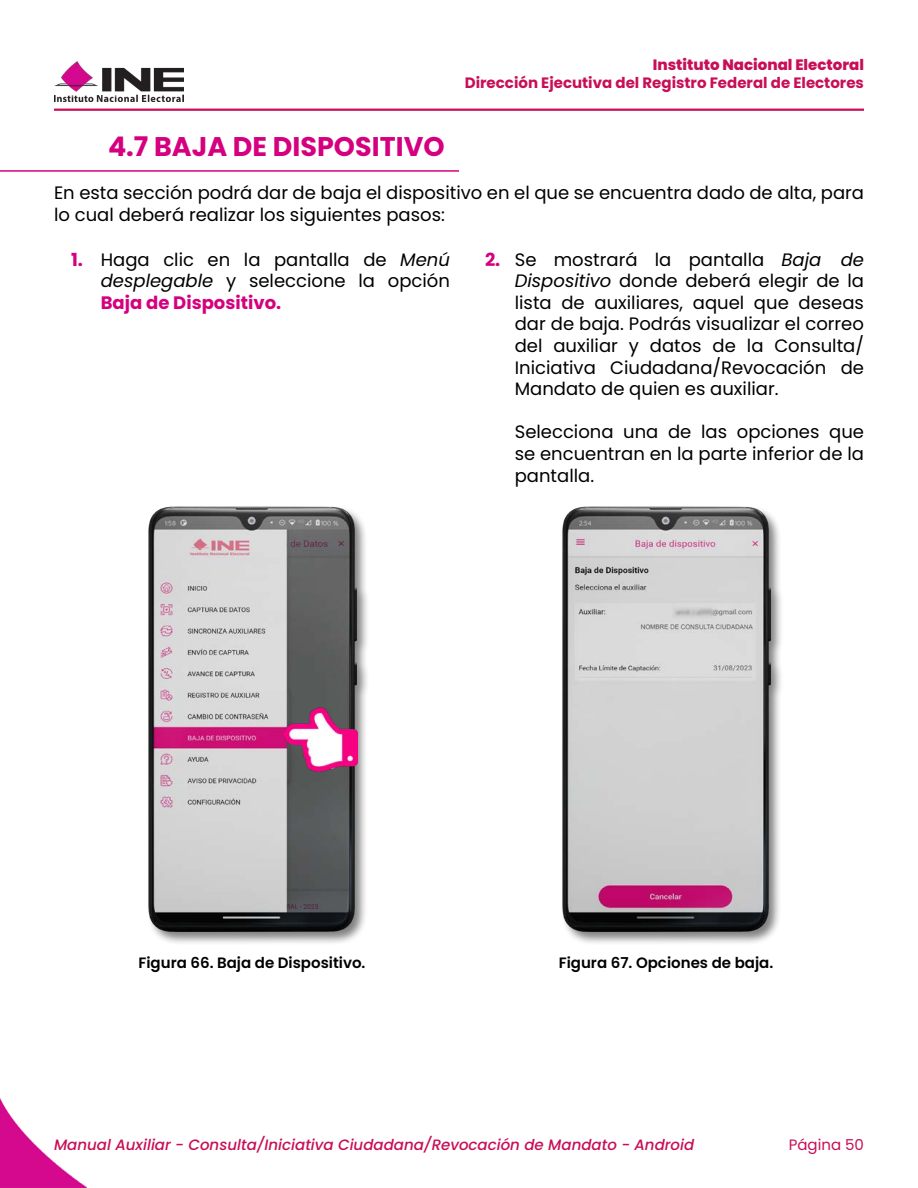
<style>
.page{position:relative;width:918px;height:1188px;background:#fff}
.page>*{position:absolute;margin:0;border:0;box-sizing:border-box;transform-origin:0 0}
.t1{font:700 27px "Poppins";color:#d5007f}
.t2{font:18px/21.6px "Poppins";color:#000;text-align:justify}
.t3{font:italic 500 15px "Poppins";color:#c80e56}
.t4{font:600 15px "Poppins";color:#000}
.t5{font:700 15px "Poppins";color:#c80e56}
.t6{font:800 15px "Poppins";color:#c80e56}
.t7{font:15px "Poppins";color:#c80e56}
.s1{font-weight:700;color:#d5007f}
.s2{font-style:italic}
</style>
<div class="page">
<img style="left:54px;top:62px;width:129px;height:40px">
<hr style="left:54px;top:109px;width:810px;height:2px;background:#c80e56">
<img style="left:0;top:1097px;width:87px;height:91px">
<hr style="left:0;top:170px;width:459px;height:2px;background:#d5007f">
<div style="left:146px;top:505px;width:224px;height:441px;background:#000;opacity:.5"></div>
<img style="left:148px;top:507px;width:208px;height:425px">
<div style="left:560px;top:505px;width:224px;height:441px;background:#000;opacity:.5"></div>
<img style="left:562px;top:507px;width:208px;height:425px">
<img style="left:284px;top:703px;width:74px;height:73px">
<p class="t6" style="left:653px;top:56px;width:213px">Instituto Nacional Electoral</p>
<p class="t5" style="left:465px;top:74px;width:401px">Dirección Ejecutiva del Registro Federal de Electores</p>
<h1 class="t1" style="left:108px;top:131px;width:338px">4.7 BAJA DE DISPOSITIVO</h1>
<p class="t2" style="left:54px;top:182px;width:812px">En esta sección podrá dar de baja el dispositivo en el que se encuentra dado de alta, para lo cual deberá realizar los siguientes pasos:</p>
<p class="t2" style="left:101px;top:249px;width:351px;text-indent:-30px"><span class="s1">1.</span> Haga clic en la pantalla de <span class="s2">Menú desplegable</span> y seleccione la opción <span class="s1">Baja de Dispositivo.</span></p>
<p class="t2" style="left:515px;top:249px;width:351px;text-indent:-30px"><span class="s1">2.</span> Se mostrará la pantalla <span class="s2">Baja de Dispositivo</span> donde deberá elegir de la lista de auxiliares, aquel que deseas dar de baja. Podrás visualizar el correo del auxiliar y datos de la Consulta/ Iniciativa Ciudadana/Revocación de Mandato de quien es auxiliar.</p>
<p class="t2" style="left:515px;top:421px;width:351px">Selecciona una de las opciones que se encuentran en la parte inferior de la pantalla.</p>
<p class="t4" style="left:138px;top:954px;width:229px">Figura 66. Baja de Dispositivo.</p>
<p class="t4" style="left:559px;top:954px;width:216px">Figura 67. Opciones de baja.</p>
<p class="t3" style="left:54px;top:1136px;width:642px">Manual Auxiliar - Consulta/Iniciativa Ciudadana/Revocación de Mandato - Android</p>
<p class="t7" style="left:789px;top:1136px;width:77px">Página 50</p>
</div>
